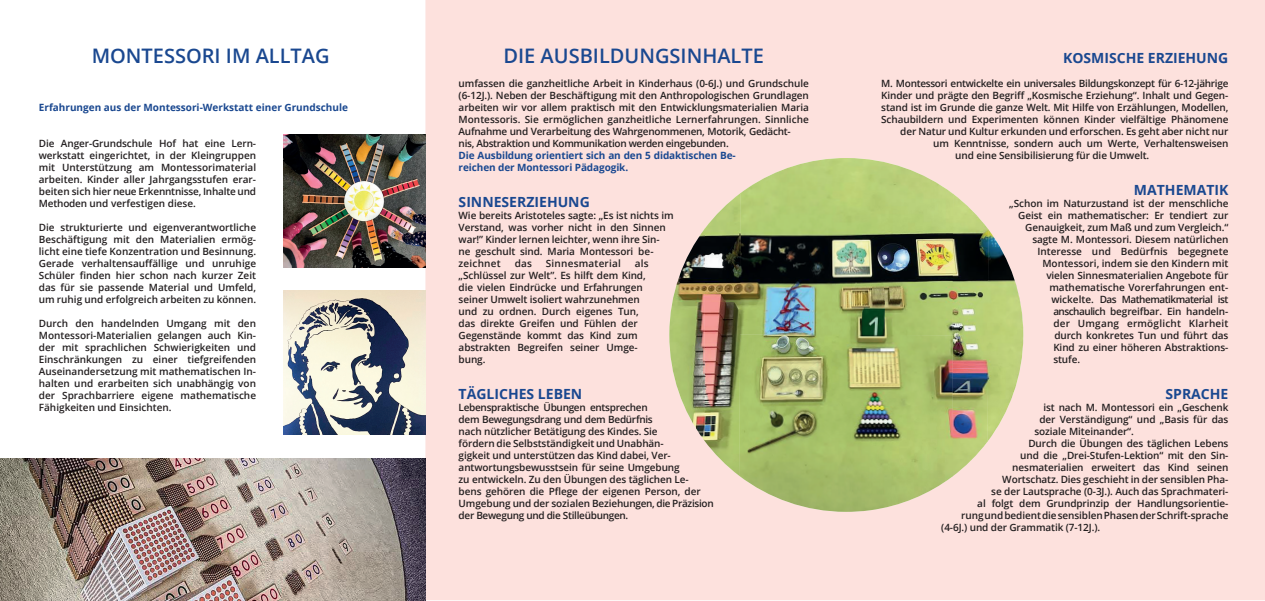
<style>
.page{position:relative;width:1265px;height:601px;background:#fff}
.page>*{position:absolute;margin:0;border:0;box-sizing:border-box;transform-origin:0 0}
.t1{font:600 20px "Open Sans";color:#1a4890}
.t2{font:700 14px "Open Sans";color:#1a4890}
.t3{font:600 10px/12px "Open Sans";letter-spacing:-.01em;color:#231f20}
.t4{font:700 10px/12px "Open Sans";letter-spacing:-.01em;color:#1a4890}
.t5{font:600 10px "Open Sans";letter-spacing:-.03em;color:#231f20}
.t6{font:600 10px "Open Sans";letter-spacing:.02em;color:#231f20}
.t7{font:600 10px "Open Sans";letter-spacing:-.05em;color:#231f20}
</style>
<div class="page">
<div style="left:425px;top:0;width:839px;height:600px;background:#fde1dd"></div>
<img style="left:739px;top:158px;width:214px;height:176px">
<img style="left:704px;top:193px;width:36px;height:283px">
<img style="left:951px;top:194px;width:37px;height:283px">
<img style="left:669px;top:228px;width:36px;height:213px">
<img style="left:987px;top:229px;width:36px;height:213px">
<img style="left:739px;top:334px;width:213px;height:178px">
<img style="left:284px;top:291px;width:141px;height:144px">
<img style="left:284px;top:135px;width:141px;height:132px">
<img style="left:0;top:459px;width:425px;height:142px">
<h1 class="t1" style="left:92px;top:42px;width:239px">MONTESSORI IM ALLTAG</h1>
<h1 class="t1" style="left:503px;top:42px;width:262px">DIE AUSBILDUNGSINHALTE</h1>
<p class="t3" style="left:458px;top:77px;width:352px">umfassen die ganzheitliche Arbeit in Kinderhaus (0-6J.) und Grundschule (6-12J.). Neben der Beschäftigung mit den Anthropologischen Grundlagen arbeiten wir vor allem praktisch mit den Entwicklungsmaterialien Maria Montessoris. Sie ermöglichen ganzheitliche Lernerfahrungen. Sinnliche Aufnahme und Verarbeitung des Wahrgenommenen, Motorik, Gedächt&shy;nis, Abstraktion und Kommunikation werden eingebunden.</p>
<p class="t4" style="left:458px;top:149px;width:278px">Die Ausbildung orientiert sich an den 5 didaktischen Be&shy;reichen der Montessori Pädagogik.</p>
<h2 class="t2" style="left:458px;top:192px;width:133px">SINNESERZIEHUNG</h2>
<p class="t3" style="left:458px;top:209px;width:217px">Wie bereits Aristoteles sagte: „Es ist nichts im Verstand, was vorher nicht in den Sinnen war!” Kinder lernen leichter, wenn ihre Sin&shy;ne geschult sind. Maria Montessori be&shy;zeichnet</p>
<p class="t4" style="left:39px;top:101px;width:310px">Erfahrungen aus der Montessori-Werkstatt einer Grundschule</p>
<p class="t3" style="left:39px;top:137px;width:219px;text-align:justify">Die Anger-Grundschule Hof hat eine Lern&shy;werkstatt eingerichtet, in der Kleingruppen mit Unterstützung am Montessorimaterial arbeiten. Kinder aller Jahrgangsstufen erar&shy;beiten sich hier neue Erkenntnisse, Inhalte und Methoden und verfestigen diese.</p>
<p class="t3" style="left:39px;top:221px;width:219px;text-align:justify">Die strukturierte und eigenverantwortliche Beschäftigung mit den Materialien ermög&shy;licht eine tiefe Konzentration und Besinnung.<br>Gerade verhaltensauffällige und unruhige Schüler finden hier schon nach kurzer Zeit das für sie passende Material und Umfeld, um ruhig und erfolgreich arbeiten zu können.</p>
<p class="t3" style="left:39px;top:317px;width:219px;text-align:justify">Durch den handelnden Umgang mit den Montessori-Materialien gelangen auch Kin&shy;der mit sprachlichen Schwierigkeiten und Einschränkungen zu einer tiefgreifenden Auseinandersetzung mit mathematischen In&shy;halten und erarbeiten sich unabhängig von der Sprachbarriere eigene mathematische Fähigkeiten und Einsichten.</p>
<p class="t3" style="left:458px;top:257px;width:192px;text-indent:176px">als „Schlüssel zur Welt”. Es hilft dem Kind, die vielen Eindrücke und Erfahrungen seiner Umwelt isoliert wahrzunehmen und zu ordnen. Durch eigenes Tun, das direkte Greifen und Fühlen der<br>Gegenstände kommt das Kind zum abstrakten Begreifen seiner Umge&shy;bung.</p>
<h2 class="t2" style="left:458px;top:384px;width:125px">TÄGLICHES LEBEN</h2>
<p class="t3" style="left:458px;top:401px;width:256px">Lebenspraktische Übungen entsprechen<br>dem Bewegungsdrang und dem Bedürfnis<br>nach nützlicher Betätigung des Kindes. Sie<br>fördern die Selbstständigkeit und Unabhän-<br>gigkeit und unterstützen das Kind dabei, Ver&shy;antwortungsbewusstsein für seine Umgebung<br>zu entwickeln. Zu den Übungen des täglichen Le&shy;bens gehören die Pflege der eigenen Person, der Umgebung und der sozialen Beziehungen, die Präzision der Bewegung und die Stilleübungen.</p>
<p class="t3" style="left:514px;top:257px;width:19px">das</p>
<p class="t6" style="left:546px;top:256px;width:76px">Sinnesmaterial</p>
<h2 class="t2" style="left:1062px;top:48px;width:167px">KOSMISCHE ERZIEHUNG</h2>
<p class="t5" style="left:881px;top:76px;width:349px">M. Montessori entwickelte ein universales Bildungskonzept für 6-12-jährige</p>
<p class="t3" style="left:881px;top:89px;width:349px">Kinder und prägte den Begriff „Kosmische Erziehung“. Inhalt und Gegen-</p>
<p class="t3" style="left:881px;top:101px;width:349px">stand ist im Grunde die ganze Welt. Mit Hilfe von Erzählungen, Modellen,</p>
<p class="t3" style="left:881px;top:113px;width:349px">Schaubildern und Experimenten können Kinder vielfältige Phänomene</p>
<p class="t3" style="left:900px;top:125px;width:330px">der Natur und Kultur erkunden und erforschen. Es geht aber nicht nur</p>
<p class="t3" style="left:933px;top:137px;width:297px">um Kenntnisse, sondern auch um Werte, Verhaltensweisen</p>
<p class="t3" style="left:955px;top:149px;width:195px">und eine Sensibilisierung für die Umwelt.</p>
<h2 class="t2" style="left:1133px;top:180px;width:96px">MATHEMATIK</h2>
<p class="t3" style="left:1009px;top:197px;width:221px">„Schon im Naturzustand ist der menschliche</p>
<p class="t3" style="left:1018px;top:209px;width:211px">Geist ein mathematischer: Er tendiert zur</p>
<p class="t3" style="left:1025px;top:221px;width:205px">Genauigkeit, zum Maß und zum Vergleich.“</p>
<p class="t3" style="left:1032px;top:233px;width:198px">sagte M. Montessori. Diesem natürlichen</p>
<p class="t3" style="left:1037px;top:245px;width:192px">Interesse und Bedürfnis begegnete</p>
<p class="t3" style="left:1042px;top:257px;width:188px">Montessori, indem sie den Kindern mit</p>
<p class="t3" style="left:1046px;top:269px;width:184px">vielen Sinnesmaterialien Angebote für</p>
<p class="t3" style="left:1049px;top:281px;width:181px">mathematische Vorerfahrungen ent-</p>
<p class="t7" style="left:1051px;top:292px;width:179px">wickelte. Das Mathematikmaterial ist</p>
<p class="t3" style="left:1053px;top:305px;width:177px">anschaulich begreifbar. Ein handeln-</p>
<p class="t6" style="left:1053px;top:316px;width:176px">der Umgang ermöglicht Klarheit</p>
<p class="t3" style="left:1054px;top:329px;width:176px">durch konkretes Tun und führt das</p>
<p class="t3" style="left:1053px;top:341px;width:177px">Kind zu einer höheren Abstraktions-</p>
<p class="t3" style="left:1053px;top:353px;width:28px">stufe.</p>
<h2 class="t2" style="left:1165px;top:384px;width:64px">SPRACHE</h2>
<p class="t3" style="left:1043px;top:401px;width:187px">ist nach M. Montessori ein „Geschenk</p>
<p class="t3" style="left:1039px;top:413px;width:191px">der Verständigung“ und „Basis für das</p>
<p class="t3" style="left:1034px;top:425px;width:101px">soziale Miteinander“.</p>
<p class="t3" style="left:1028px;top:437px;width:202px">Durch die Übungen des täglichen Lebens</p>
<p class="t3" style="left:1020px;top:449px;width:210px">und die „Drei-Stufen-Lektion“ mit den Sin-</p>
<p class="t3" style="left:1012px;top:461px;width:218px">nesmaterialien erweitert das Kind seinen</p>
<p class="t3" style="left:1002px;top:473px;width:228px">Wortschatz. Dies geschieht in der sensiblen Pha-</p>
<p class="t3" style="left:991px;top:485px;width:239px">se der Lautsprache (0-3J.). Auch das Sprachmateri-</p>
<p class="t3" style="left:977px;top:497px;width:253px">al folgt dem Grundprinzip der Handlungsorientie-</p>
<p class="t3" style="left:961px;top:509px;width:269px">rung und bedient die sensiblen Phasen der Schrift-sprache</p>
<p class="t3" style="left:941px;top:521px;width:160px">(4-6J.) und der Grammatik (7-12J.).</p>
</div>
